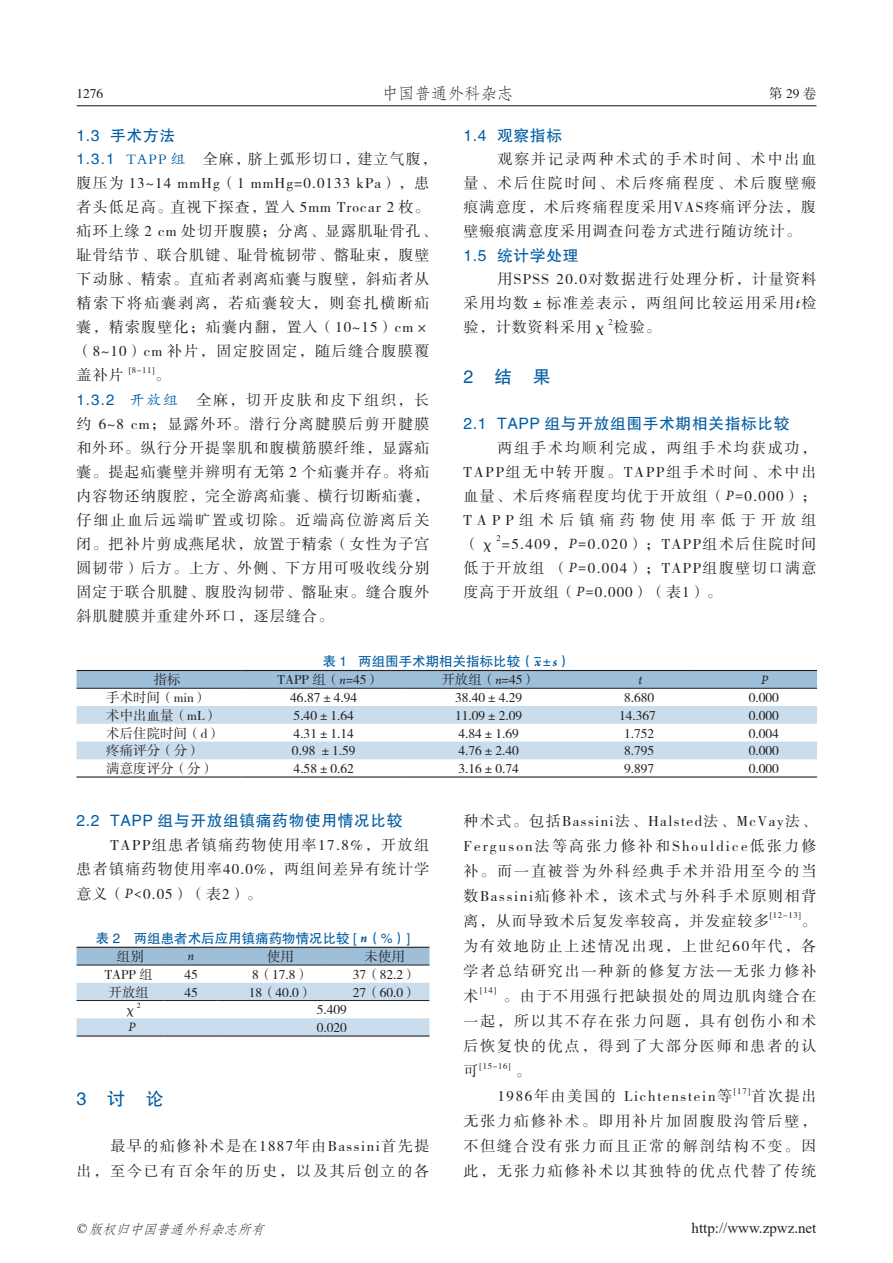
<style>
.page{position:relative;width:893px;height:1263px;background:#fff}
.page>*{position:absolute;margin:0;border:0;box-sizing:border-box;transform-origin:0 0}
.t1{font:18px "FZHTK GBK1 0";color:#015ca3}
.t2{font:16.5px "FZFSK GBK1 0";color:#231f20}
.t3{font:15.75px "FZHTK GBK1 0";letter-spacing:.04em;color:#015ca3}
.t4{font:15px/25px "FZSSK GBK1 0";letter-spacing:.1em;color:#231f20;text-align:justify}
.t5{font:15px/24px "FZSSK GBK1 0";letter-spacing:.075em;color:#231f20}
.t6{font:15px "Times New Roman";color:#231f20}
.t7{font:13.5px "FZSSK GBK1 0";color:#231f20}
.t8{font:13.5px "FZHTK GBK1 0";color:#015ca3}
.t9{font:italic 13.5px "FZFSK GBK1 0";color:#231f20}
.t10{font:italic 13.5px "Arno Pro";color:#231f20}
.t11{font:8.7px "FZSSK GBK1 0";letter-spacing:.075em;color:#231f20}
.t12{font:7.8px "FZSSK GBK1 0";color:#231f20}
.s1{font-family:"FZHTK GBK1 0";color:#015ca3}
.s2{font-family:"FZKTK GBK1 0";color:#015ca3}
.s3{font-family:"Arno Pro";font-style:italic}
.s4{font-family:"Arno Pro";font-weight:700;font-style:italic}
.s5{font-family:"Times New Roman"}
</style>
<div class="page">
<hr style="left:77px;top:105px;width:739px;height:1px;background:#231f20">
<div style="left:77px;top:948px;width:352px;height:17px;background:#9dbfd9"></div>
<svg style="left:77px;top:983px;width:352px;height:52px"></svg>
<hr style="left:77px;top:947px;width:87px;height:1px;background:#231f20">
<hr style="left:164px;top:947px;width:54px;height:1px;background:#231f20">
<hr style="left:218px;top:947px;width:106px;height:1px;background:#231f20">
<hr style="left:324px;top:947px;width:105px;height:1px;background:#231f20">
<hr style="left:77px;top:1035px;width:87px;height:1px;background:#231f20">
<hr style="left:164px;top:1035px;width:54px;height:1px;background:#231f20">
<hr style="left:218px;top:1035px;width:106px;height:1px;background:#231f20">
<hr style="left:324px;top:1035px;width:105px;height:1px;background:#231f20">
<hr style="left:77px;top:965px;width:87px;height:1px;background:#231f20">
<hr style="left:164px;top:965px;width:54px;height:1px;background:#231f20">
<hr style="left:218px;top:965px;width:106px;height:1px;background:#231f20">
<hr style="left:324px;top:965px;width:105px;height:1px;background:#231f20">
<hr style="left:77px;top:1000px;width:87px;height:1px;background:#231f20">
<hr style="left:164px;top:1000px;width:54px;height:1px;background:#231f20">
<hr style="left:218px;top:1000px;width:106px;height:1px;background:#231f20">
<hr style="left:324px;top:1000px;width:105px;height:1px;background:#231f20">
<svg style="left:77px;top:671px;width:740px;height:17px;background:#9abbd5"></svg>
<svg style="left:77px;top:706px;width:740px;height:53px"></svg>
<hr style="left:77px;top:670px;width:164px;height:1px;background:#231f20">
<hr style="left:241px;top:670px;width:165px;height:1px;background:#231f20">
<hr style="left:406px;top:670px;width:165px;height:1px;background:#231f20">
<hr style="left:571px;top:670px;width:123px;height:1px;background:#231f20">
<hr style="left:694px;top:670px;width:123px;height:1px;background:#231f20">
<hr style="left:77px;top:776px;width:164px;height:2px;background:#231f20">
<hr style="left:241px;top:776px;width:165px;height:2px;background:#231f20">
<hr style="left:406px;top:776px;width:165px;height:2px;background:#231f20">
<hr style="left:571px;top:776px;width:123px;height:2px;background:#231f20">
<hr style="left:694px;top:776px;width:123px;height:2px;background:#231f20">
<hr style="left:77px;top:688px;width:164px;height:1px;background:#231f20">
<hr style="left:241px;top:688px;width:165px;height:1px;background:#231f20">
<hr style="left:406px;top:688px;width:165px;height:1px;background:#231f20">
<hr style="left:571px;top:688px;width:123px;height:1px;background:#231f20">
<hr style="left:694px;top:688px;width:123px;height:1px;background:#231f20">
<p class="t7" style="left:77px;top:87px;width:28px">1276</p>
<p class="t2" style="left:382px;top:85px;width:133px">中国普通外科杂志</p>
<p class="t7" style="left:769px;top:87px;width:49px">第29卷</p>
<p class="t3" style="left:77px;top:127px;width:100px">1.3 手术方法</p>
<p class="t5" style="left:77px;top:148px;width:362px"><span class="s1">1.3.1</span> <span class="s2">TAPP 组　</span>全麻，脐上弧形切口，建立气腹，腹压为 13~14 mmHg（1 mmHg=0.0133 kPa），患者头低足高。直视下探查，置入 5mm Trocar 2 枚。疝环上缘 2 cm 处切开腹膜；分离、显露肌耻骨孔、耻骨结节、联合肌键、耻骨梳韧带、髂耻束，腹壁下动脉、精索。直疝者剥离疝囊与腹壁，斜疝者从精索下将疝囊剥离，若疝囊较大，则套扎横断疝囊，精索腹壁化；疝囊内翻，置入（10~15）cm×（8~10）cm 补片，固定胶固定，随后缝合腹膜覆盖补片</p>
<p class="t11" style="left:129px;top:366px;width:27px">[8-11]</p>
<p class="t5" style="left:77px;top:364px;width:354px;text-indent:79px">。<br><span class="s1">1.3.2</span> <span class="s2">开放组　</span>全麻，切开皮肤和皮下组织，长约 6~8 cm；显露外环。潜行分离腱膜后剪开腱膜和外环。纵行分开提睾肌和腹横筋膜纤维，显露疝囊。提起疝囊壁并辨明有无第 2 个疝囊并存。将疝内容物还纳腹腔，完全游离疝囊、横行切断疝囊，仔细止血后远端旷置或切除。近端高位游离后关闭。把补片剪成燕尾状，放置于精索（女性为子宫圆韧带）后方。上方、外侧、下方用可吸收线分别固定于联合肌腱、腹股沟韧带、髂耻束。缝合腹外斜肌腱膜并重建外环口，逐层缝合。</p>
<p class="t3" style="left:463px;top:127px;width:100px">1.4 观察指标</p>
<p class="t4" style="left:463px;top:148px;width:354px;line-height:24px;text-indent:34px">观察并记录两种术式的手术时间、术中出血量、术后住院时间、术后疼痛程度、术后腹壁瘢痕满意度，术后疼痛程度采用VAS疼痛评分法，腹壁瘢痕满意度采用调查问卷方式进行随访统计。</p>
<p class="t3" style="left:463px;top:247px;width:116px">1.5 统计学处理</p>
<p class="t4" style="left:463px;top:268px;width:355px;line-height:24px;text-indent:34px">用SPSS 20.0对数据进行处理分析，计量资料采用均数±标准差表示，两组间比较运用采用<span class="s3">t</span>检验，计数资料采用χ 检验。</p>
<p class="t11" style="left:609px;top:318px;width:6px">2</p>
<p class="t1" style="left:463px;top:367px;width:89px">2　结　果</p>
<p class="t3" style="left:463px;top:415px;width:328px">2.1 TAPP 组与开放组围手术期相关指标比较</p>
<p class="t4" style="left:463px;top:436px;width:354px;line-height:24px;text-indent:34px">两组手术均顺利完成，两组手术均获成功，TAPP组无中转开腹。TAPP组手术时间、术中出血量、术后疼痛程度均优于开放组（<span class="s3">P=</span>0.000）；TAPP组术后镇痛药物使用率低于开放组（χ =5.409，<span class="s3">P=</span>0.020）；TAPP组术后住院时间</p>
<p class="t11" style="left:496px;top:534px;width:6px">2</p>
<p class="t4" style="left:463px;top:556px;width:354px;line-height:24px">低于开放组 （<span class="s3">P=</span>0.004）；TAPP组腹壁切口满意度高于开放组（<span class="s3">P=</span>0.000）（表1）。</p>
<p class="t8" style="left:323px;top:654px;width:250px">表 1 两组围手术期相关指标比较（<span class="s4">x</span>-±<span class="s4">s</span>）</p>
<p class="t7" style="left:154px;top:673px;width:28px">指标</p>
<p class="t7" style="left:278px;top:673px;width:104px">TAPP 组（<span class="s3">n</span>=45）</p>
<p class="t7" style="left:441px;top:673px;width:96px">开放组（<span class="s3">n</span>=45）</p>
<p class="t10" style="left:638px;top:672px;width:5px">t</p>
<p class="t10" style="left:761px;top:672px;width:9px">P</p>
<p class="t7" style="left:106px;top:690px;width:103px">手术时间（min）</p>
<p class="t7" style="left:290px;top:690px;width:69px">46.87±4.94</p>
<p class="t7" style="left:455px;top:690px;width:69px">38.40±4.29</p>
<p class="t7" style="left:624px;top:690px;width:32px">8.680</p>
<p class="t7" style="left:749px;top:690px;width:32px">0.000</p>
<p class="t7" style="left:106px;top:708px;width:113px">术中出血量（mL）</p>
<p class="t7" style="left:294px;top:708px;width:62px">5.40±1.64</p>
<p class="t7" style="left:455px;top:708px;width:69px">11.09±2.09</p>
<p class="t7" style="left:619px;top:708px;width:38px">14.367</p>
<p class="t7" style="left:749px;top:708px;width:32px">0.000</p>
<p class="t7" style="left:106px;top:726px;width:116px">术后住院时间（d）</p>
<p class="t7" style="left:294px;top:726px;width:62px">4.31±1.14</p>
<p class="t7" style="left:458px;top:726px;width:62px">4.84±1.69</p>
<p class="t7" style="left:624px;top:726px;width:32px">1.752</p>
<p class="t7" style="left:749px;top:726px;width:32px">0.004</p>
<p class="t7" style="left:106px;top:744px;width:96px">疼痛评分（分）</p>
<p class="t7" style="left:292px;top:744px;width:65px">0.98 ±1.59</p>
<p class="t7" style="left:458px;top:744px;width:62px">4.76±2.40</p>
<p class="t7" style="left:624px;top:744px;width:32px">8.795</p>
<p class="t7" style="left:749px;top:744px;width:32px">0.000</p>
<p class="t7" style="left:106px;top:761px;width:109px">满意度评分（分）</p>
<p class="t7" style="left:294px;top:761px;width:62px">4.58±0.62</p>
<p class="t7" style="left:458px;top:761px;width:62px">3.16±0.74</p>
<p class="t7" style="left:624px;top:761px;width:32px">9.897</p>
<p class="t7" style="left:749px;top:761px;width:32px">0.000</p>
<p class="t3" style="left:77px;top:812px;width:328px">2.2 TAPP 组与开放组镇痛药物使用情况比较</p>
<p class="t4" style="left:77px;top:833px;width:354px;line-height:24.3px;text-indent:34px">TAPP组患者镇痛药物使用率17.8%，开放组患者镇痛药物使用率40.0%，两组间差异有统计学意义（<span class="s3">P&lt;</span>0.05）（表2）。</p>
<p class="t8" style="left:96px;top:931px;width:316px">表 2　两组患者术后应用镇痛药物情况比较 [ <span class="s4">n</span>（%）]</p>
<p class="t7" style="left:117px;top:949px;width:28px">组别</p>
<p class="t10" style="left:188px;top:948px;width:8px">n</p>
<p class="t7" style="left:267px;top:949px;width:28px">使用</p>
<p class="t7" style="left:365px;top:949px;width:42px">未使用</p>
<p class="t7" style="left:105px;top:967px;width:50px">TAPP 组</p>
<p class="t7" style="left:184px;top:967px;width:15px">45</p>
<p class="t7" style="left:252px;top:967px;width:59px">8（17.8）</p>
<p class="t7" style="left:353px;top:967px;width:65px">37（82.2）</p>
<p class="t7" style="left:109px;top:985px;width:42px">开放组</p>
<p class="t7" style="left:184px;top:985px;width:15px">45</p>
<p class="t7" style="left:249px;top:985px;width:65px">18（40.0）</p>
<p class="t7" style="left:353px;top:985px;width:65px">27（60.0）</p>
<p class="t7" style="left:123px;top:1002px;width:15px">χ</p>
<p class="t12" style="left:137px;top:1001px;width:5px">2</p>
<p class="t7" style="left:317px;top:1002px;width:32px">5.409</p>
<p class="t10" style="left:129px;top:1019px;width:9px">P</p>
<p class="t7" style="left:317px;top:1020px;width:32px">0.020</p>
<p class="t1" style="left:77px;top:1089px;width:89px">3　讨　论</p>
<p class="t4" style="left:77px;top:1135px;width:354px;line-height:24.3px;text-align:right">最早的疝修补术是在1887年由Bassini首先提<br>出，至今已有百余年的历史，以及其后创立的各</p>
<p class="t4" style="left:463px;top:809px;width:354px">种术式。包括Bassini法、Halsted法、McVay法、Ferguson法等高张力修补和Shouldice低张力修补。而一直被誉为外科经典手术并沿用至今的当数Bassini疝修补术，该术式与外科手术原则相背离，从而导致术后复发率较高，并发症较多</p>
<p class="t11" style="left:770px;top:911px;width:32px">[12-13]</p>
<p class="t4" style="left:463px;top:909px;width:354px;text-indent:338px">。为有效地防止上述情况出现，上世纪60年代，各学者总结研究出一种新的修复方法—无张力修补术</p>
<p class="t11" style="left:480px;top:986px;width:18px">[14]</p>
<p class="t4" style="left:463px;top:984px;width:354px;text-indent:40px">。由于不用强行把缺损处的周边肌肉缝合在一起，所以其不存在张力问题，具有创伤小和术后恢复快的优点，得到了大部分医师和患者的认可</p>
<p class="t11" style="left:480px;top:1061px;width:32px">[15-16]</p>
<p class="t4" style="left:497px;top:1059px;width:236px;text-indent:18px">。<br>1986年由美国的 Lichtenstein等</p>
<p class="t11" style="left:734px;top:1086px;width:18px">[17]</p>
<p class="t4" style="left:463px;top:1084px;width:354px;text-indent:288px">首次提出无张力疝修补术。即用补片加固腹股沟管后壁，不但缝合没有张力而且正常的解剖结构不变。因此，无张力疝修补术以其独特的优点代替了传统</p>
<p class="t9" style="left:76px;top:1221px;width:194px"><span class="s5">©</span> 版权归中国普通外科杂志所有</p>
<p class="t6" style="left:692px;top:1217px;width:126px">http://www.zpwz.net</p>
</div>
